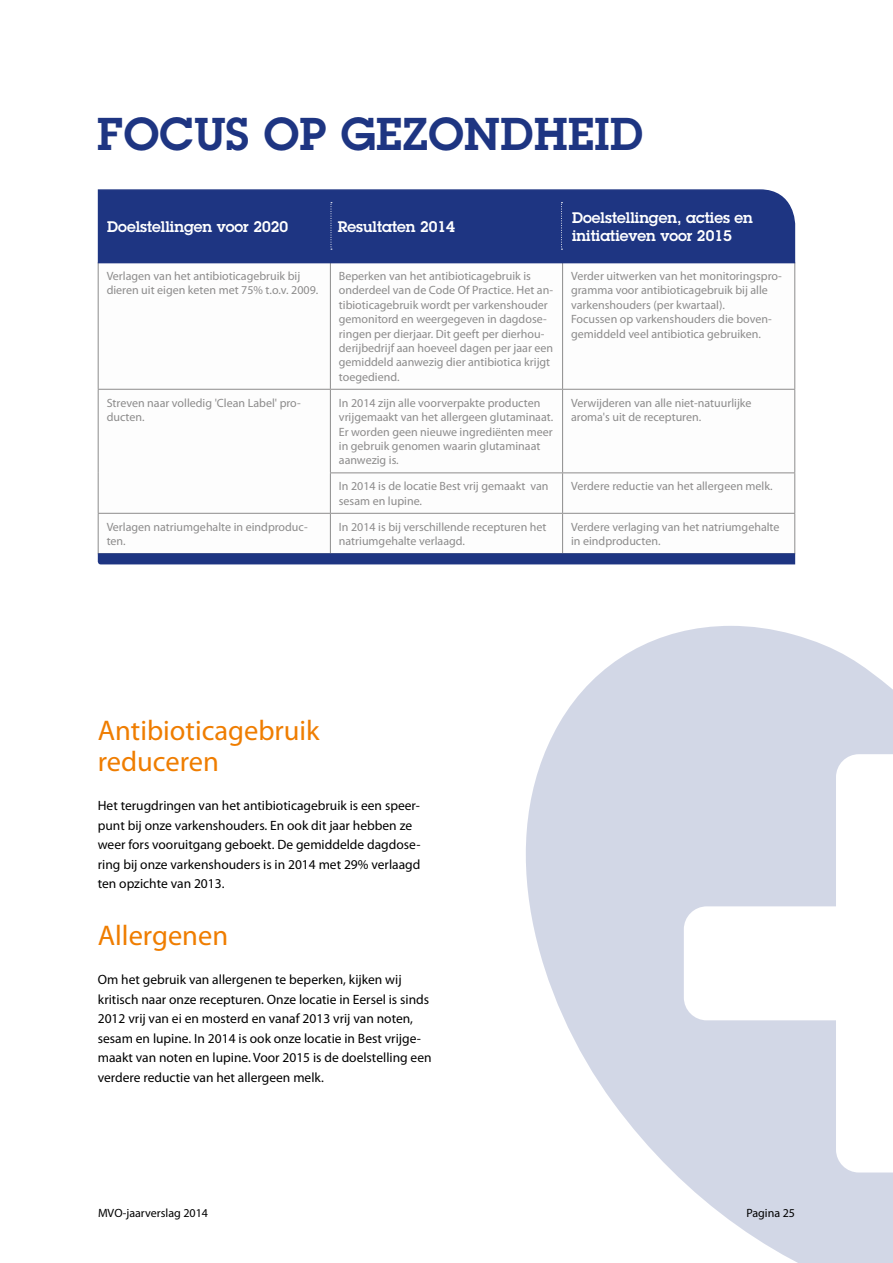
<style>
.page{position:relative;width:893px;height:1263px;background:#fff}
.page>*{position:absolute;margin:0;border:0;box-sizing:border-box;transform-origin:0 0}
.t1{font:600 45px "Lubalin Graph";letter-spacing:.01em;color:#1e3582}
.t2{font:28.5px/31.5px "Myriad Pro";color:#ef7d00}
.t3{font:600 15px/18px "Lubalin Graph";color:#fff}
.t4{font:13.5px/19.5px "Myriad Pro";color:#000}
.t5{font:12px/14.4px "Myriad Pro";color:#706f6f}
.t6{font:12px "Myriad Pro";color:#000}
</style>
<div class="page">
<svg style="left:526px;top:626px;width:367px;height:637px;fill:#d2d7e6"></svg>
<svg style="left:99px;top:264px;width:695px;height:289px"></svg>
<hr style="left:98px;top:263px;width:1px;height:126px;background:#706f6f">
<hr style="left:330px;top:263px;width:1px;height:126px;background:#706f6f">
<hr style="left:562px;top:263px;width:1px;height:126px;background:#706f6f">
<hr style="left:794px;top:263px;width:1px;height:126px;background:#706f6f">
<hr style="left:98px;top:389px;width:232px;height:1px;background:#706f6f">
<hr style="left:98px;top:390px;width:1px;height:83px;background:#706f6f">
<hr style="left:330px;top:389px;width:233px;height:1px;background:#706f6f">
<hr style="left:330px;top:390px;width:1px;height:82px;background:#706f6f">
<hr style="left:563px;top:389px;width:232px;height:1px;background:#706f6f">
<hr style="left:562px;top:390px;width:1px;height:82px;background:#706f6f">
<hr style="left:794px;top:390px;width:1px;height:82px;background:#706f6f">
<hr style="left:98px;top:473px;width:1px;height:40px;background:#706f6f">
<hr style="left:330px;top:472px;width:233px;height:1px;background:#706f6f">
<hr style="left:330px;top:473px;width:1px;height:40px;background:#706f6f">
<hr style="left:563px;top:472px;width:232px;height:1px;background:#706f6f">
<hr style="left:562px;top:473px;width:1px;height:40px;background:#706f6f">
<hr style="left:794px;top:473px;width:1px;height:40px;background:#706f6f">
<hr style="left:98px;top:513px;width:232px;height:1px;background:#706f6f">
<hr style="left:98px;top:514px;width:1px;height:39px;background:#706f6f">
<hr style="left:330px;top:513px;width:233px;height:1px;background:#706f6f">
<hr style="left:330px;top:514px;width:1px;height:39px;background:#706f6f">
<hr style="left:563px;top:513px;width:232px;height:1px;background:#706f6f">
<hr style="left:562px;top:514px;width:1px;height:39px;background:#706f6f">
<hr style="left:794px;top:514px;width:1px;height:39px;background:#706f6f">
<svg style="left:98px;top:553px;width:697px;height:11px;background:#203782"></svg>
<div style="left:97px;top:189px;width:699px;height:75px;background:#1e3582"></div>
<svg style="left:331px;top:202px;width:1px;height:48px"></svg>
<svg style="left:561px;top:202px;width:1px;height:48px"></svg>
<h1 class="t1" style="left:97px;top:104px;width:548px">FOCUS OP GEZONDHEID</h1>
<p class="t3" style="left:107px;top:218px;width:182px">Doelstellingen voor 2020</p>
<p class="t3" style="left:338px;top:218px;width:118px">Resultaten 2014</p>
<p class="t3" style="left:572px;top:209px;width:182px">Doelstellingen, acties en initiatieven voor 2015</p>
<p class="t5" style="left:107px;top:269px;width:213px">Verlagen van het antibioticagebruik bij dieren uit eigen keten met 75% t.o.v. 2009.</p>
<p class="t5" style="left:339px;top:269px;width:216px">Beperken van het antibioticagebruik is onderdeel van de Code Of Practice. Het an&shy;tibioticagebruik wordt per varkenshouder gemonitord en weergegeven in dagdose&shy;ringen per dierjaar. Dit geeft per dierhou&shy;derijbedrijf aan hoeveel dagen per jaar een gemiddeld aanwezig dier antibiotica krijgt toegediend.</p>
<p class="t5" style="left:571px;top:269px;width:212px">Verder uitwerken van het monitoringspro&shy;gramma voor antibioticagebruik bij alle varkenshouders (per kwartaal).<br>Focussen op varkenshouders die boven&shy;gemiddeld veel antibiotica gebruiken.</p>
<p class="t5" style="left:107px;top:396px;width:196px">Streven naar volledig 'Clean Label' pro&shy;ducten.</p>
<p class="t5" style="left:339px;top:396px;width:216px">In 2014 zijn alle voorverpakte producten vrijgemaakt van het allergeen glutaminaat.<br>Er worden geen nieuwe ingrediënten meer in gebruik genomen waarin glutaminaat aanwezig is.</p>
<p class="t5" style="left:571px;top:396px;width:182px">Verwijderen van alle niet-natuurlijke aroma's uit de recepturen.</p>
<p class="t5" style="left:339px;top:479px;width:211px">In 2014 is de locatie Best vrij gemaakt van sesam en lupine.</p>
<p class="t5" style="left:571px;top:479px;width:203px">Verdere reductie van het allergeen melk.</p>
<p class="t5" style="left:107px;top:520px;width:203px">Verlagen natriumgehalte in eindproduc&shy;ten.</p>
<p class="t5" style="left:339px;top:520px;width:209px">In 2014 is bij verschillende recepturen het natriumgehalte verlaagd.</p>
<p class="t5" style="left:571px;top:520px;width:210px">Verdere verlaging van het natriumgehalte in eindproducten.</p>
<h2 class="t2" style="left:98px;top:715px;width:223px">Antibioticagebruik reduceren</h2>
<p class="t4" style="left:98px;top:796px;width:324px">Het terugdringen van het antibioticagebruik is een speer&shy;punt bij onze varkenshouders. En ook dit jaar hebben ze weer fors vooruitgang geboekt. De gemiddelde dagdose&shy;ring bij onze varkenshouders is in 2014 met 29% verlaagd ten opzichte van 2013.</p>
<h2 class="t2" style="left:98px;top:920px;width:132px">Allergenen</h2>
<p class="t4" style="left:98px;top:970px;width:335px">Om het gebruik van allergenen te beperken, kijken wij kritisch naar onze recepturen. Onze locatie in Eersel is sinds 2012 vrij van ei en mosterd en vanaf 2013 vrij van noten, sesam en lupine. In 2014 is ook onze locatie in Best vrijge&shy;maakt van noten en lupine. Voor 2015 is de doelstelling een verdere reductie van het allergeen melk.</p>
<p class="t6" style="left:98px;top:1206px;width:112px">MVO-jaarverslag 2014</p>
<p class="t6" style="left:746px;top:1206px;width:50px">Pagina 25</p>
</div>
